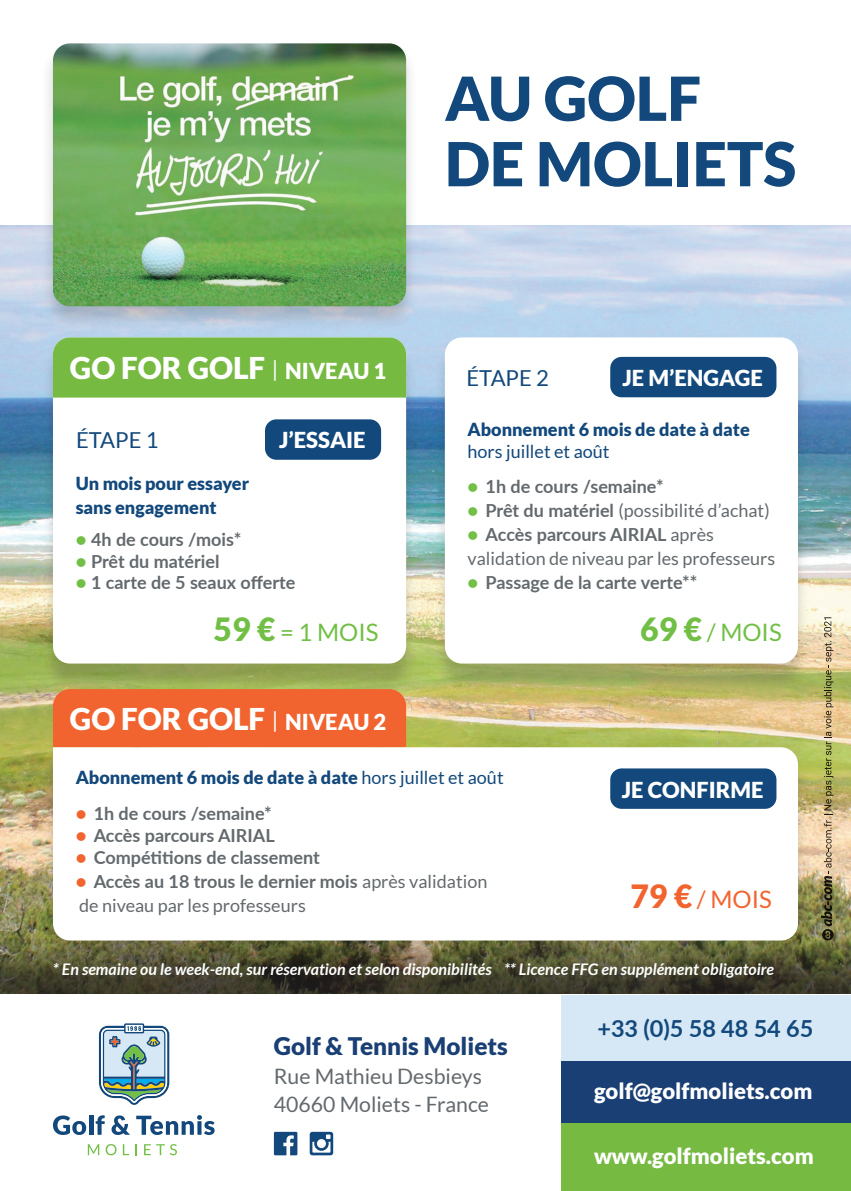
<style>
.page{position:relative;width:851px;height:1191px;background:#fff}
.page>*{position:absolute;margin:0;border:0;box-sizing:border-box;transform-origin:0 0}
.TITRE_H1{font:900 60.8px "Lato";color:#12487b}
.TITRE_H1-2{font:900 30px "Lato";color:#fff}
.t1{font:900 24.2px "Lato";color:#193f74}
.t2{font:24px "Lato";color:#71bf44}
.t3{font:24px "Lato";color:#f2642f}
.t4{font:700 23.4px "Lato";color:#12487b}
.TITRE_H1-3{font:900 22px "Lato";color:#fff}
.TITRE_H1-4{font:22px "Lato";color:#12487b}
.t5{font:21.2px "Lato";color:#63696d}
.t6{font:18px/24px "Lato";color:#63696d}
.t7{font:700 18px "Lato";color:#63696d}
.t8{font:900 18px/24px "Lato";color:#12487b}
.t9{font:italic 700 16px "Lato";color:#fff}
.s1{font-weight:400;font-size:22px}
.s2{font-size:22px}
.s3{font-weight:500;color:#71bf44}
.s4{font-weight:400}
.s5{font-weight:700}
.s6{font-weight:900;font-size:32px}
.s7{font-weight:500;color:#f2642f}
</style>
<div class="page">
<img style="left:0;top:225px;width:850px;height:711px">
<div style="left:0;top:936px;width:850px;height:255px;background:#231f20;opacity:.7"></div>
<div style="left:0;top:994px;width:850px;height:197px;background:#fff"></div>
<div style="left:561px;top:995px;width:289px;height:66px;background:#d6e8f6"></div>
<div style="left:561px;top:1061px;width:289px;height:66px;background:#193f74"></div>
<div style="left:561px;top:1123px;width:289px;height:68px;background:#76ba42"></div>
<svg style="left:309px;top:1131px;width:24px;height:24px"></svg>
<svg style="left:274px;top:1131px;width:23px;height:24px"></svg>
<svg style="left:53px;top:1115px;width:33px;height:20px"></svg>
<hr style="left:89px;top:1115px;width:4px;height:19px;background:#12487b">
<svg style="left:96px;top:1115px;width:9px;height:19px"></svg>
<svg style="left:111px;top:1115px;width:19px;height:20px"></svg>
<svg style="left:136px;top:1115px;width:78px;height:20px"></svg>
<svg style="left:88px;top:1144px;width:11px;height:11px"></svg>
<svg style="left:106px;top:1144px;width:10px;height:11px"></svg>
<svg style="left:123px;top:1144px;width:6px;height:11px"></svg>
<svg style="left:135px;top:1144px;width:2px;height:11px"></svg>
<svg style="left:144px;top:1144px;width:33px;height:11px"></svg>
<svg style="left:99px;top:1023px;width:70px;height:81px;background:#99b7bf"></svg>
<div style="left:42px;top:343px;width:375px;height:348px;background:#231f20;opacity:.2"></div>
<div style="left:53px;top:337px;width:353px;height:326px;background:#fff;border-radius:17px"></div>
<div style="left:53px;top:337px;width:353px;height:60px;background:#76ba42"></div>
<div style="left:265px;top:419px;width:116px;height:41px;background:#12487b;border-radius:11px"></div>
<div style="left:434px;top:343px;width:375px;height:348px;background:#231f20;opacity:.2"></div>
<div style="left:445px;top:337px;width:352px;height:326px;background:#fff;border-radius:17px"></div>
<div style="left:610px;top:357px;width:166px;height:40px;background:#12487b;border-radius:11px"></div>
<div style="left:41px;top:43px;width:377px;height:287px;background:#231f20;opacity:.2"></div>
<img style="left:53px;top:43px;width:353px;height:263px">
<div style="left:53px;top:689px;width:353px;height:58px;background:#f2642f"></div>
<div style="left:42px;top:753px;width:767px;height:215px;background:#231f20;opacity:.2"></div>
<svg style="left:53px;top:747px;width:744px;height:193px"></svg>
<div style="left:610px;top:768px;width:166px;height:41px;background:#12487b;border-radius:11px"></div>
<img style="left:820px;top:617px;width:13px;height:323px">
<p class="TITRE_H1" style="left:445px;top:63px;width:258px">AU GOLF</p>
<p class="TITRE_H1" style="left:445px;top:128px;width:353px">DE MOLIETS</p>
<p class="TITRE_H1-2" style="left:70px;top:350px;width:318px">GO FOR GOLF <span class="s1">|</span> <span class="s2">NIVEAU 1</span></p>
<p class="TITRE_H1-4" style="left:76px;top:428px;width:84px">ÉTAPE 1</p>
<p class="TITRE_H1-3" style="left:279px;top:427px;width:88px">J’ESSAIE</p>
<p class="t8" style="left:76px;top:471px;width:175px">Un mois pour essayer sans engagement</p>
<p class="t7" style="left:76px;top:526px;width:167px"><span class="s3">●</span> 4h de cours /mois*</p>
<p class="t7" style="left:76px;top:548px;width:145px"><span class="s3">●</span> Prêt du matériel</p>
<p class="t7" style="left:76px;top:569px;width:221px"><span class="s3">●</span> 1 carte de 5 seaux offerte</p>
<p class="TITRE_H1-4" style="left:466px;top:366px;width:84px">ÉTAPE 2</p>
<p class="TITRE_H1-3" style="left:622px;top:365px;width:142px">JE M’ENGAGE</p>
<p class="t8" style="left:467px;top:418px;width:284px;line-height:21.6px">Abonnement 6 mois de date à date <span class="s4">hors juillet et août</span></p>
<p class="t7" style="left:467px;top:473px;width:198px"><span class="s3">●</span> 1h de cours /semaine*</p>
<p class="t6" style="left:467px;top:498px;width:304px"><span class="s3">●</span> <span class="s5">Prêt du matériel</span> (possibilité d’achat)</p>
<p class="t6" style="left:467px;top:522px;width:309px"><span class="s3">●</span> <span class="s5">Accès parcours AIRIAL</span> après validation de niveau par les professeurs</p>
<p class="t7" style="left:467px;top:569px;width:231px"><span class="s3">●</span> Passage de la carte verte**</p>
<p class="t2" style="left:213px;top:619px;width:166px"><span class="s6">59 €</span> = 1 MOIS</p>
<p class="t2" style="left:640px;top:619px;width:143px"><span class="s6">69 €</span> / MOIS</p>
<p class="TITRE_H1-2" style="left:70px;top:701px;width:318px">GO FOR GOLF <span class="s1">|</span> <span class="s2">NIVEAU 2</span></p>
<p class="t8" style="left:76px;top:765px;width:429px">Abonnement 6 mois de date à date <span class="s4">hors juillet et août</span></p>
<p class="t7" style="left:76px;top:800px;width:198px"><span class="s7">●</span> 1h de cours /semaine*</p>
<p class="t7" style="left:76px;top:822px;width:200px"><span class="s7">●</span> Accès parcours AIRIAL</p>
<p class="t7" style="left:76px;top:844px;width:246px"><span class="s7">●</span> Compétitions de classement</p>
<p class="t6" style="left:76px;top:869px;width:413px"><span class="s7">●</span> <span class="s5">Accès au 18 trous le dernier mois</span> après validation de niveau par les professeurs</p>
<p class="TITRE_H1-3" style="left:621px;top:776px;width:143px">JE CONFIRME</p>
<p class="t3" style="left:630px;top:886px;width:143px"><span class="s6">79 €</span> / MOIS</p>
<p class="t9" style="left:53px;top:960px;width:722px">* En semaine ou le week-end, sur réservation et selon disponibilités ** Licence FFG en supplément obligatoire</p>
<p class="t1" style="left:274px;top:1032px;width:235px">Golf &amp; Tennis Moliets</p>
<p class="t5" style="left:274px;top:1064px;width:209px">Rue Mathieu Desbieys</p>
<p class="t5" style="left:274px;top:1093px;width:217px">40660 Moliets - France</p>
<p class="t4" style="left:597px;top:1011px;width:217px">+33 (0)5 58 48 54 65</p>
<p class="TITRE_H1-3" style="left:594px;top:1078px;width:220px">golf@golfmoliets.com</p>
<p class="TITRE_H1-3" style="left:594px;top:1142px;width:221px">www.golfmoliets.com</p>
</div>
